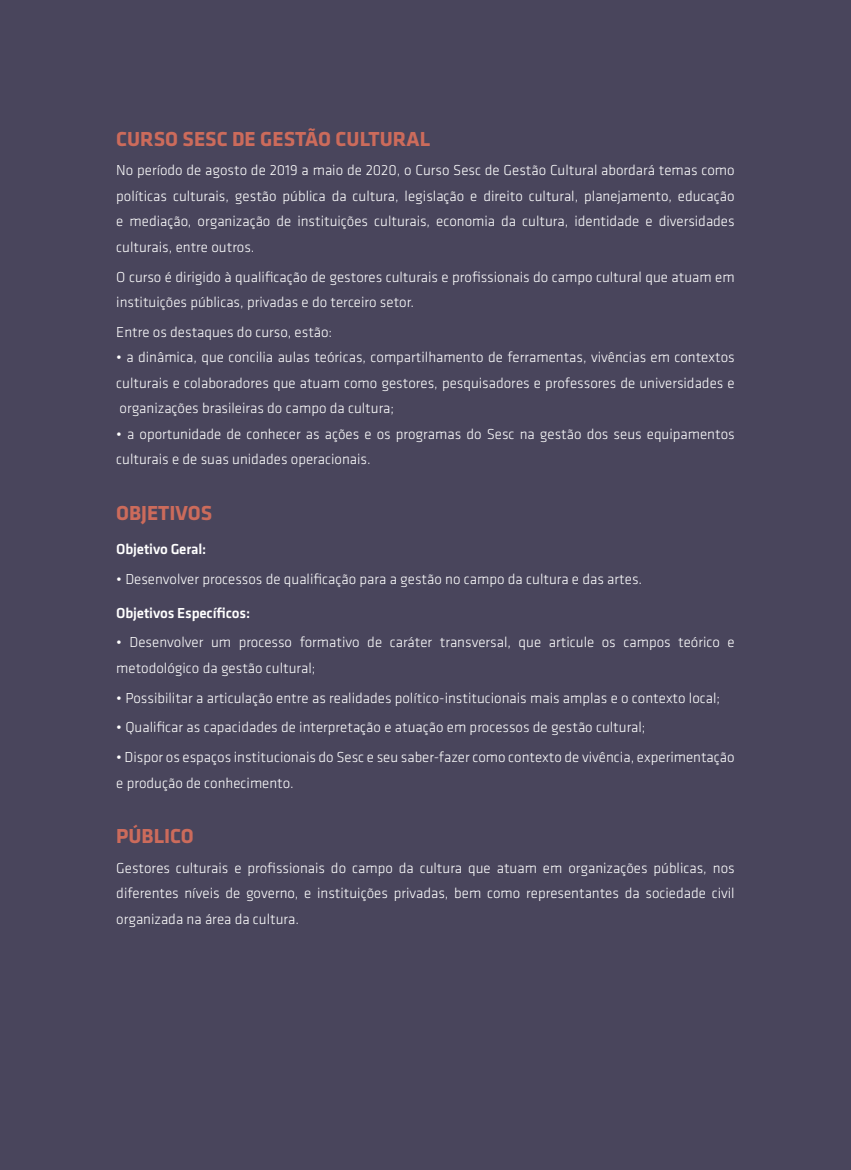
<style>
.page{position:relative;width:851px;height:1170px;background:#fff}
.page>*{position:absolute;margin:0;border:0;box-sizing:border-box;transform-origin:0 0}
.TITULO_CURSO{font:700 21px "Klavika CH";color:#cc6b5b}
.TEXTO_branco{font:300 15px/25.5px "Klavika CH";color:#fff}
.Subtitulo_branco{font:500 15px "Klavika CH";letter-spacing:-.01em;color:#fff}
</style>
<div class="page">
<div style="left:0;top:0;width:850px;height:1169px;background:#49455c"></div>
<p class="TITULO_CURSO" style="left:116px;top:123px;width:315px">CURSO SESC DE GESTÃO CULTURAL</p>
<p class="TEXTO_branco" style="left:116px;top:157px;width:619px;text-align:justify">No período de agosto de 2019 a maio de 2020, o Curso Sesc de Gestão Cultural abordará temas como políticas culturais, gestão pública da cultura, legislação e direito cultural, planejamento, educação e mediação, organização de instituições culturais, economia da cultura, identidade e diversidades culturais, entre outros.</p>
<p class="TEXTO_branco" style="left:116px;top:264px;width:619px">O curso é dirigido à qualificação de gestores culturais e profissionais do campo cultural que atuam em instituições públicas, privadas e do terceiro setor.</p>
<p class="TEXTO_branco" style="left:116px;top:319px;width:217px">Entre os destaques do curso, estão:</p>
<p class="TEXTO_branco" style="left:116px;top:344px;width:620px;text-align:justify">• a dinâmica, que concilia aulas teóricas, compartilhamento de ferramentas, vivências em contextos culturais e colaboradores que atuam como gestores, pesquisadores e professores de universidades e organizações brasileiras do campo da cultura;</p>
<p class="TEXTO_branco" style="left:116px;top:421px;width:619px">• a oportunidade de conhecer as ações e os programas do Sesc na gestão dos seus equipamentos culturais e de suas unidades operacionais.</p>
<p class="TITULO_CURSO" style="left:116px;top:497px;width:97px">OBJETIVOS</p>
<p class="Subtitulo_branco" style="left:116px;top:538px;width:91px">Objetivo Geral:</p>
<p class="TEXTO_branco" style="left:116px;top:565px;width:527px">• Desenvolver processos de qualificação para a gestão no campo da cultura e das artes.</p>
<p class="Subtitulo_branco" style="left:116px;top:602px;width:135px">Objetivos Específicos:</p>
<p class="TEXTO_branco" style="left:116px;top:629px;width:619px">• Desenvolver um processo formativo de caráter transversal, que articule os campos teórico e metodológico da gestão cultural;</p>
<p class="TEXTO_branco" style="left:116px;top:684px;width:605px">• Possibilitar a articulação entre as realidades político-institucionais mais amplas e o contexto local;</p>
<p class="TEXTO_branco" style="left:116px;top:714px;width:530px">• Qualificar as capacidades de interpretação e atuação em processos de gestão cultural;</p>
<p class="TEXTO_branco" style="left:116px;top:744px;width:619px">• Dispor os espaços institucionais do Sesc e seu saber-fazer como contexto de vivência, experimentação e produção de conhecimento.</p>
<p class="TITULO_CURSO" style="left:116px;top:820px;width:79px">PÚBLICO</p>
<p class="TEXTO_branco" style="left:116px;top:854px;width:620px;text-align:justify">Gestores culturais e profissionais do campo da cultura que atuam em organizações públicas, nos diferentes níveis de governo, e instituições privadas, bem como representantes da sociedade civil organizada na área da cultura.</p>
</div>
